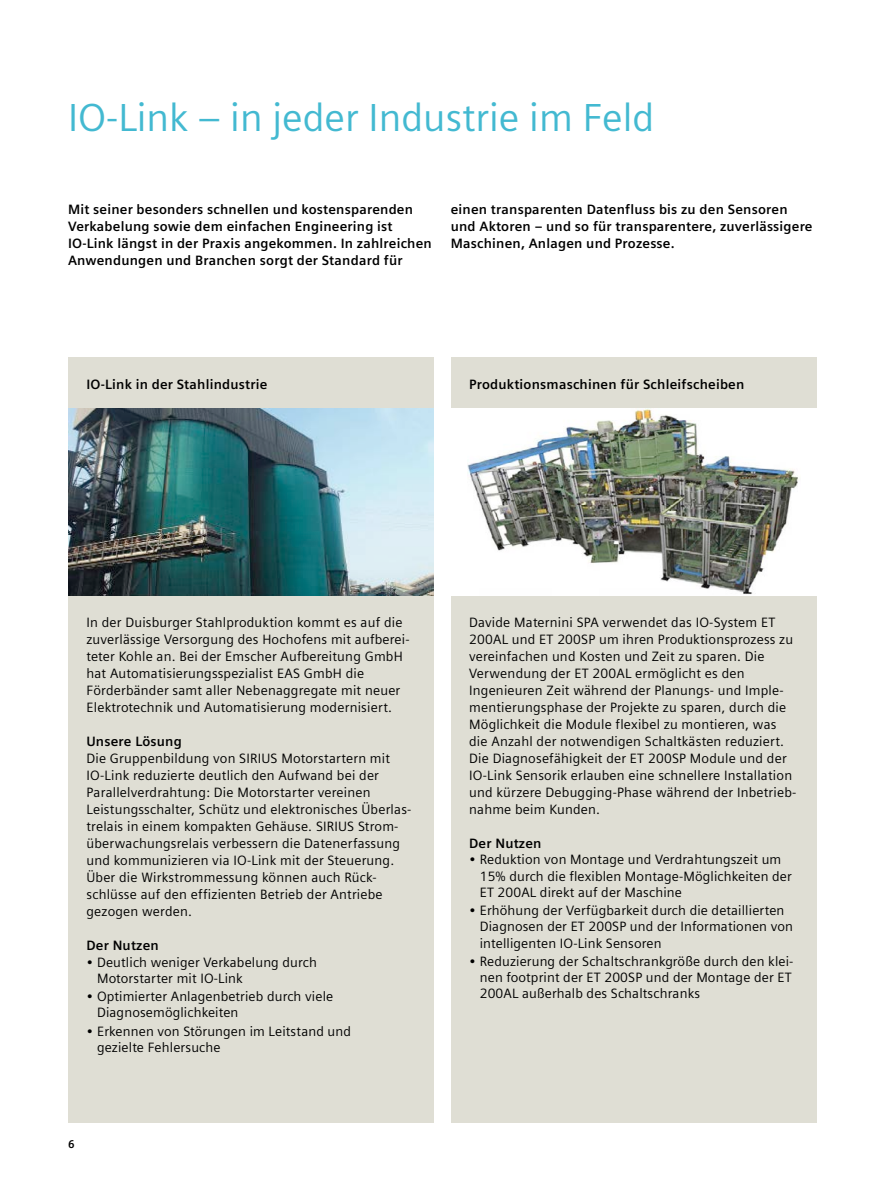
<style>
.page{position:relative;width:893px;height:1191px;background:#fff}
.page>*{position:absolute;margin:0;border:0;box-sizing:border-box;transform-origin:0 0}
.t1{font:39px "Siemens Sans Global";color:#43b9d1}
.t2{font:13.5px/17px "Siemens Sans Global";letter-spacing:.015em;color:#000}
.t3{font:700 13.5px/17px "Siemens Sans Global";letter-spacing:.015em;color:#000}
.t4{font:700 11.25px "Siemens Sans Global";color:#000}
</style>
<div class="page">
<div style="left:68px;top:357px;width:366px;height:766px;background:#dfded4"></div>
<div style="left:451px;top:357px;width:365px;height:766px;background:#dfded4"></div>
<img style="left:68px;top:408px;width:366px;height:187px">
<div style="left:451px;top:408px;width:365px;height:187px;background:#fff"></div>
<img style="left:468px;top:408px;width:330px;height:187px">
<h1 class="t1" style="left:68px;top:89px;width:588px">IO-Link – in jeder Industrie im Feld</h1>
<p class="t3" style="left:68px;top:201px;width:365px">Mit seiner besonders schnellen und kostensparenden Verkabelung sowie dem einfachen Engineering ist IO-Link längst in der Praxis angekommen. In zahlreichen Anwendungen und Branchen sorgt der Standard für</p>
<p class="t3" style="left:451px;top:201px;width:363px">einen transparenten Datenfluss bis zu den Sensoren und Aktoren – und so für transparentere, zuverlässigere<br>Maschinen, Anlagen und Prozesse.</p>
<p class="t3" style="left:86px;top:376px;width:182px">IO-Link in der Stahlindustrie</p>
<p class="t3" style="left:469px;top:376px;width:277px">Produktionsmaschinen für Schleifscheiben</p>
<p class="t2" style="left:86px;top:614px;width:325px">In der Duisburger Stahlproduktion kommt es auf die zuverlässige Versorgung des Hochofens mit aufberei&shy;teter Kohle an. Bei der Emscher Aufbereitung GmbH hat Automatisierungsspezialist EAS GmbH die Förderbänder samt aller Nebenaggregate mit neuer Elektrotechnik und Automatisierung modernisiert.</p>
<p class="t3" style="left:86px;top:733px;width:97px">Unsere Lösung</p>
<p class="t2" style="left:86px;top:750px;width:326px">Die Gruppenbildung von SIRIUS Motorstartern mit IO-Link reduzierte deutlich den Aufwand bei der Parallelverdrahtung: Die Motorstarter vereinen Leistungsschalter, Schütz und elektronisches Überlas&shy;trelais in einem kompakten Gehäuse. SIRIUS Strom&shy;überwachungsrelais verbessern die Datenerfassung und kommunizieren via IO-Link mit der Steuerung.<br>Über die Wirkstrommessung können auch Rück&shy;schlüsse auf den effizienten Betrieb der Antriebe gezogen werden.</p>
<p class="t3" style="left:86px;top:937px;width:74px">Der Nutzen</p>
<p class="t2" style="left:97px;top:954px;width:221px;line-height:16.2px;text-indent:-11px">• Deutlich weniger Verkabelung durch<br>Motorstarter mit IO-Link</p>
<p class="t2" style="left:97px;top:989px;width:238px;line-height:16.2px;text-indent:-11px">• Optimierter Anlagenbetrieb durch viele<br>Diagnosemöglichkeiten</p>
<p class="t2" style="left:97px;top:1023px;width:255px;line-height:16.2px;text-indent:-11px">• Erkennen von Störungen im Leitstand und gezielte Fehlersuche</p>
<p class="t4" style="left:68px;top:1137px;width:8px">6</p>
<p class="t2" style="left:469px;top:614px;width:329px">Davide Maternini SPA verwendet das IO-System ET 200AL und ET 200SP um ihren Produktionsprozess zu vereinfachen und Kosten und Zeit zu sparen. Die Verwendung der ET 200AL ermöglicht es den Ingenieuren Zeit während der Planungs- und Imple&shy;mentierungsphase der Projekte zu sparen, durch die Möglichkeit die Module flexibel zu montieren, was die Anzahl der notwendigen Schaltkästen reduziert.<br>Die Diagnosefähigkeit der ET 200SP Module und der IO-Link Sensorik erlauben eine schnellere Installation und kürzere Debugging-Phase während der Inbetrieb&shy;nahme beim Kunden.</p>
<p class="t3" style="left:469px;top:835px;width:74px">Der Nutzen</p>
<p class="t2" style="left:480px;top:852px;width:314px;line-height:16.2px;text-indent:-11px">• Reduktion von Montage und Verdrahtungszeit um<br>15% durch die flexiblen Montage-Möglichkeiten der<br>ET 200AL direkt auf der Maschine</p>
<p class="t2" style="left:480px;top:903px;width:315px;line-height:16.2px;text-indent:-11px">• Erhöhung der Verfügbarkeit durch die detaillierten<br>Diagnosen der ET 200SP und der Informationen von intelligenten IO-Link Sensoren</p>
<p class="t2" style="left:480px;top:953px;width:315px;line-height:16.2px;text-indent:-11px">• Reduzierung der Schaltschrankgröße durch den klei&shy;nen footprint der ET 200SP und der Montage der ET<br>200AL außerhalb des Schaltschranks</p>
</div>
